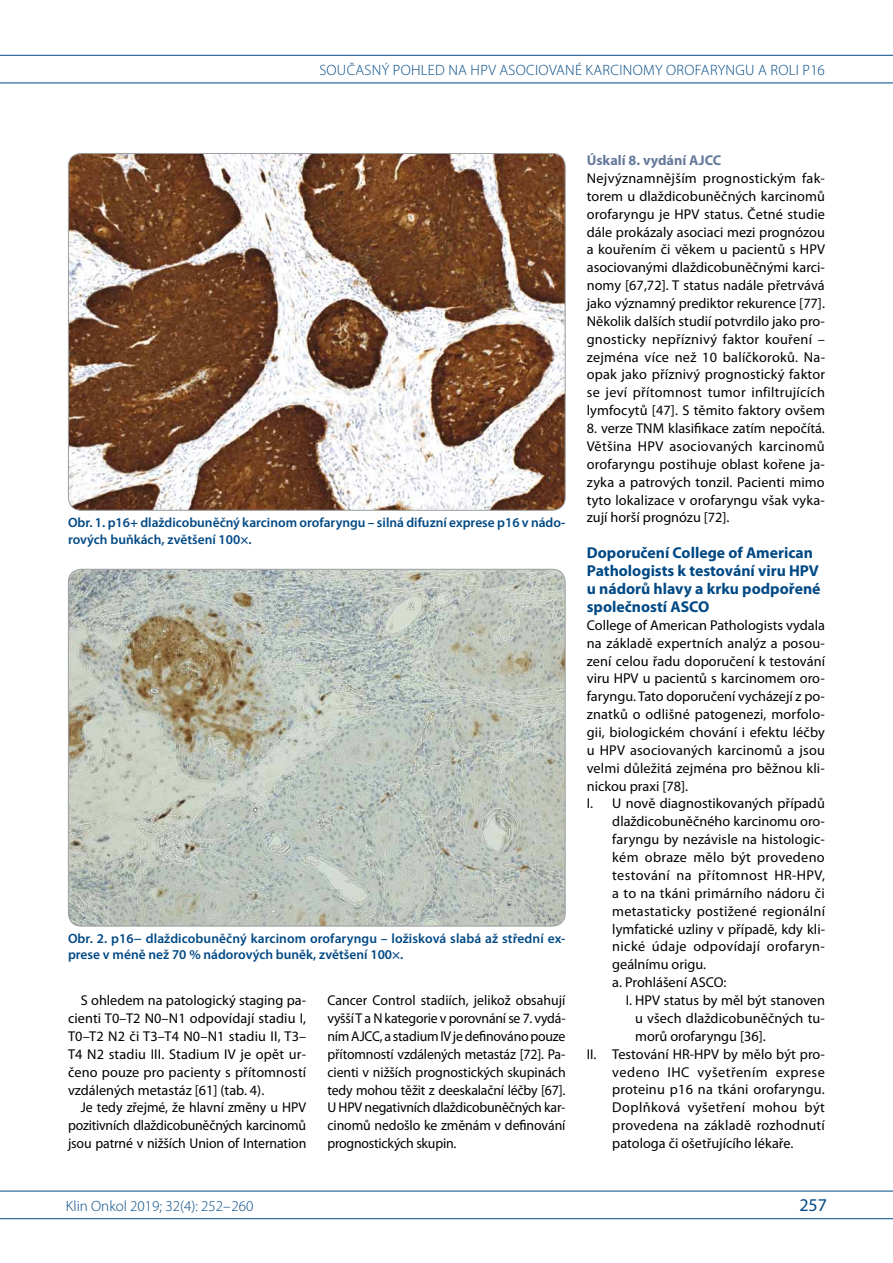
<style>
.page{position:relative;width:893px;height:1263px;background:#fff}
.page>*{position:absolute;margin:0;border:0;box-sizing:border-box;transform-origin:0 0}
.t1{font:18px "Myriad Pro";color:#004985}
.t2{font:700 15.75px/17.9px "Myriad Pro";color:#004985}
.t3{font:300 15px "Myriad Pro";letter-spacing:.02em;color:#004985}
.t4{font:300 15px "Myriad Pro";color:#004985}
.t5{font:14.25px/17.9px "Myriad Pro";letter-spacing:.005em;color:#000;text-align:justify}
.t6{font:14.25px "Myriad Pro";letter-spacing:.025em;color:#000}
.t7{font:14.25px "Myriad Pro";letter-spacing:.035em;color:#000}
.t8{font:14.25px "Myriad Pro";letter-spacing:.03em;color:#000}
.t9{font:700 14.25px "Myriad Pro";color:#677a9c}
.t10{font:600 13.5px/16.5px "Myriad Pro";color:#004985}
</style>
<div class="page">
<hr style="left:0;top:55px;width:893px;height:1px;background:#004985">
<hr style="left:0;top:83px;width:893px;height:1px;background:#004985">
<hr style="left:0;top:1191px;width:893px;height:1px;background:#004985">
<hr style="left:0;top:1218px;width:893px;height:1px;background:#004985">
<img style="left:68px;top:153px;width:496px;height:357px">
<img style="left:68px;top:569px;width:497px;height:357px">
<p class="t3" style="left:319px;top:61px;width:507px">SOUČASNÝ POHLED NA HPV ASOCIOVANÉ KARCINOMY OROFARYNGU A ROLI P16</p>
<p class="t10" style="left:68px;top:514px;width:499px">Obr. 1. p16+ dlaždicobuněčný karcinom orofaryngu – silná difuzní exprese p16 v nádo&shy;rových buňkách, zvětšení 100×.</p>
<p class="t10" style="left:68px;top:930px;width:499px">Obr. 2. p16− dlaždicobuněčný karcinom orofaryngu – ložisková slabá až střední ex&shy;prese v méně než 70 % nádorových buněk, zvětšení 100×.</p>
<p class="t5" style="left:68px;top:991px;width:240px;text-indent:13px">S ohledem na patologický staging pa&shy;cienti T0–T2 N0–N1 odpovídají stadiu I, T0–T2 N2 či T3–T4 N0–N1 stadiu II, T3– T4 N2 stadiu III. Stadium IV je opět ur&shy;čeno pouze pro pacienty s přítomností vzdálených metastáz [61] (tab. 4).</p>
<p class="t5" style="left:68px;top:1098px;width:240px;text-indent:13px">Je tedy zřejmé, že hlavní změny u HPV pozitivních dlaždicobuněčných karcinomů jsou patrné v nižších Union of Internation</p>
<p class="t5" style="left:327px;top:991px;width:240px">Cancer Control stadiích, jelikož obsahují vyšší T a N kategorie v porovnání se 7. vydá&shy;ním AJCC, a stadium IV je definováno pouze přítomností vzdálených metastáz [72]. Pa&shy;cienti v nižších prognostických skupinách tedy mohou těžit z deeskalační léčby [67].<br>U HPV negativních dlaždicobuněčných kar&shy;cinomů nedošlo ke změnám v definování prognostických skupin.</p>
<p class="t9" style="left:587px;top:151px;width:136px">Úskalí 8. vydání AJCC</p>
<p class="t5" style="left:587px;top:169px;width:240px">Nejvýznamnějším prognostickým fak&shy;torem u dlaždicobuněčných karcinomů orofaryngu je HPV status. Četné studie dále prokázaly asociaci mezi prognózou a kouřením či věkem u pacientů s HPV asociovanými dlaždicobuněčnými karci&shy;nomy [67,72]. T status nadále přetrvává jako významný prediktor rekurence [77].<br>Několik dalších studií potvrdilo jako pro&shy;gnosticky nepříznivý faktor kouření – zejména více než 10 balíčkoroků. Na&shy;opak jako příznivý prognostický faktor se jeví přítomnost tumor infiltrujících lymfocytů [47]. S těmito faktory ovšem</p>
<p class="t5" style="left:587px;top:419px;width:240px">8. verze TNM klasifikace zatím nepočítá.<br>Většina HPV asociovaných karcinomů orofaryngu postihuje oblast kořene ja&shy;zyka a patrových tonzil. Pacienti mimo tyto lokalizace v orofaryngu však vyka&shy;zují horší prognózu [72].</p>
<p class="t2" style="left:587px;top:543px;width:235px">Doporučení College of American<br>Pathologists k testování viru HPV u nádorů hlavy a krku podpořené společností ASCO</p>
<p class="t5" style="left:587px;top:616px;width:240px">College of American Pathologists vydala</p>
<p class="t5" style="left:587px;top:634px;width:239px">na základě expertních analýz a posou-</p>
<p class="t5" style="left:587px;top:652px;width:240px">zení celou řadu doporučení k testování</p>
<p class="t5" style="left:587px;top:669px;width:240px">viru HPV u pacientů s karcinomem oro-</p>
<p class="t5" style="left:587px;top:687px;width:240px">faryngu. Tato doporučení vycházejí z po-</p>
<p class="t5" style="left:587px;top:705px;width:240px">znatků o odlišné patogenezi, morfolo-</p>
<p class="t5" style="left:587px;top:723px;width:240px">gii, biologickém chování i efektu léčby</p>
<p class="t5" style="left:587px;top:741px;width:240px">u HPV asociovaných karcinomů a jsou</p>
<p class="t5" style="left:587px;top:759px;width:239px">velmi důležitá zejména pro běžnou kli-</p>
<p class="t5" style="left:587px;top:777px;width:103px">nickou praxi [78].</p>
<p class="t5" style="left:587px;top:794px;width:240px">I. U nově diagnostikovaných případů</p>
<p class="t5" style="left:612px;top:812px;width:214px">dlaždicobuněčného karcinomu oro-</p>
<p class="t5" style="left:612px;top:830px;width:214px">faryngu by nezávisle na histologic-</p>
<p class="t5" style="left:612px;top:848px;width:214px">kém obraze mělo být provedeno</p>
<p class="t6" style="left:612px;top:866px;width:214px">testování na přítomnost HR-HPV,</p>
<p class="t5" style="left:612px;top:884px;width:214px">a to na tkáni primárního nádoru či</p>
<p class="t5" style="left:612px;top:902px;width:214px">metastaticky postižené regionální</p>
<p class="t5" style="left:612px;top:920px;width:214px">lymfatické uzliny v případě, kdy kli-</p>
<p class="t6" style="left:612px;top:938px;width:214px">nické údaje odpovídají orofaryn-</p>
<p class="t5" style="left:612px;top:955px;width:95px">geálnímu origu.</p>
<p class="t5" style="left:612px;top:973px;width:116px">a. Prohlášení ASCO:</p>
<p class="t5" style="left:626px;top:991px;width:201px">I. HPV status by měl být stanoven</p>
<p class="t5" style="left:635px;top:1009px;width:191px">u všech dlaždicobuněčných tu-</p>
<p class="t5" style="left:635px;top:1027px;width:132px">morů orofaryngu [36].</p>
<p class="t5" style="left:587px;top:1045px;width:240px">II. Testování HR-HPV by mělo být pro-</p>
<p class="t7" style="left:612px;top:1063px;width:214px">vedeno IHC vyšetřením exprese</p>
<p class="t5" style="left:612px;top:1080px;width:214px">proteinu p16 na tkáni orofaryngu.</p>
<p class="t8" style="left:612px;top:1099px;width:214px">Doplňková vyšetření mohou být</p>
<p class="t5" style="left:612px;top:1116px;width:214px">provedena na základě rozhodnutí</p>
<p class="t5" style="left:612px;top:1134px;width:183px">patologa či ošetřujícího lékaře.</p>
<p class="t4" style="left:66px;top:1197px;width:189px">KLIN ONKOL 2019; 32(4): 252–260</p>
<p class="t1" style="left:799px;top:1194px;width:29px">257</p>
</div>
